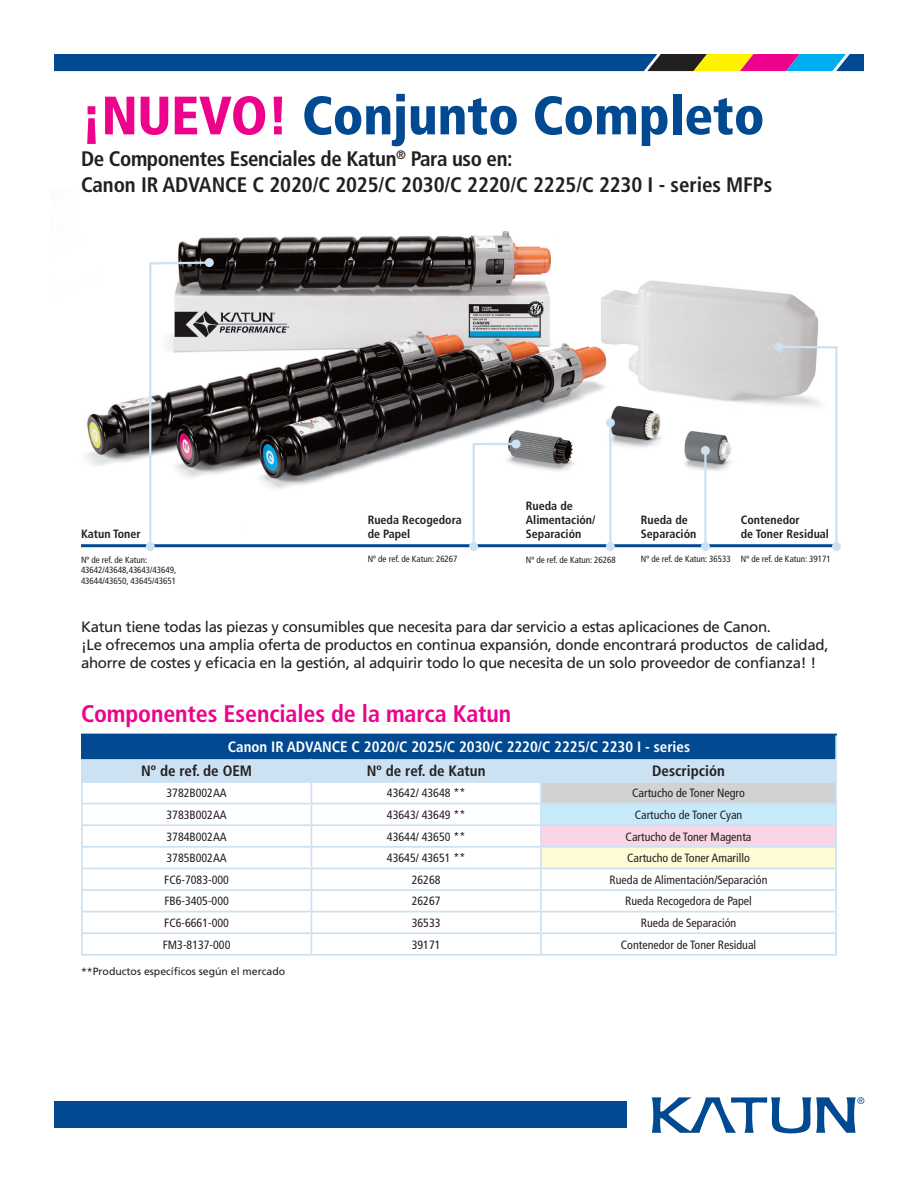
<style>
.page{position:relative;width:918px;height:1188px;background:#fff}
.page>*{position:absolute;margin:0;border:0;box-sizing:border-box;transform-origin:0 0}
.t1{font:900 condensed 54px "Frutiger";letter-spacing:-.005em;color:#014990}
.t2{font:700 condensed 24px "Frutiger";letter-spacing:-.005em;color:#ed028c}
.t3{font:700 condensed 21px/25.2px "Frutiger";letter-spacing:-.005em;color:#231f20}
.t4{font:15px/18px "Frutiger";letter-spacing:-.02em;color:#231f20}
.t5{font:700 condensed 15px "Frutiger";color:#fff}
.t6{font:700 condensed 15px "Frutiger";color:#231f20}
.t7{font:condensed 12px "Frutiger";color:#231f20}
.t8{font:700 condensed 12px/14.4px "Frutiger";color:#231f20}
.t9{font:10.5px "Frutiger";color:#231f20}
.t10{font:condensed 9px/10.8px "Frutiger";color:#231f20}
.s1{color:#ed028c}
</style>
<div class="page">
<img style="left:85px;top:231px;width:734px;height:258px">
<svg style="left:651px;top:1097px;width:213px;height:37px"></svg>
<div style="left:54px;top:1101px;width:572px;height:27px;background:#014990"></div>
<svg style="left:54px;top:54px;width:810px;height:17px;background:#215387"></svg>
<div style="left:82px;top:734px;width:754px;height:24px;background:#014990"></div>
<hr style="left:81px;top:759px;width:2px;height:22px;background:#cce1f2">
<hr style="left:81px;top:757px;width:230px;height:2px;background:#014990">
<hr style="left:81px;top:781px;width:230px;height:2px;background:#cce1f2">
<hr style="left:541px;top:781px;width:296px;height:2px;background:#cce1f2">
<hr style="left:835px;top:758px;width:2px;height:23px;background:#cce1f2">
<hr style="left:835px;top:735px;width:2px;height:23px;background:#cce1f2">
<hr style="left:541px;top:803px;width:296px;height:1px;background:#cce1f2">
<hr style="left:541px;top:824px;width:296px;height:2px;background:#cce1f2">
<hr style="left:541px;top:846px;width:296px;height:2px;background:#cce1f2">
<hr style="left:541px;top:868px;width:296px;height:1px;background:#cce1f2">
<hr style="left:835px;top:783px;width:2px;height:20px;background:#cce1f2">
<hr style="left:835px;top:804px;width:2px;height:20px;background:#cce1f2">
<hr style="left:835px;top:826px;width:2px;height:20px;background:#cce1f2">
<hr style="left:835px;top:848px;width:2px;height:20px;background:#cce1f2">
<hr style="left:541px;top:911px;width:296px;height:1px;background:#cce1f2">
<hr style="left:81px;top:889px;width:230px;height:2px;background:#cce1f2">
<hr style="left:81px;top:932px;width:230px;height:2px;background:#cce1f2">
<hr style="left:835px;top:869px;width:2px;height:20px;background:#cce1f2">
<hr style="left:835px;top:891px;width:2px;height:20px;background:#cce1f2">
<hr style="left:835px;top:912px;width:2px;height:20px;background:#cce1f2">
<hr style="left:835px;top:934px;width:2px;height:20px;background:#cce1f2">
<hr style="left:541px;top:889px;width:296px;height:2px;background:#cce1f2">
<hr style="left:541px;top:932px;width:296px;height:2px;background:#cce1f2">
<hr style="left:81px;top:869px;width:2px;height:20px;background:#cce1f2">
<hr style="left:81px;top:891px;width:2px;height:20px;background:#cce1f2">
<hr style="left:81px;top:912px;width:2px;height:20px;background:#cce1f2">
<hr style="left:81px;top:934px;width:2px;height:20px;background:#cce1f2">
<hr style="left:81px;top:954px;width:230px;height:2px;background:#cce1f2">
<hr style="left:311px;top:954px;width:230px;height:2px;background:#cce1f2">
<hr style="left:541px;top:954px;width:296px;height:2px;background:#cce1f2">
<hr style="left:81px;top:783px;width:2px;height:20px;background:#cce1f2">
<hr style="left:81px;top:803px;width:230px;height:1px;background:#cce1f2">
<hr style="left:81px;top:804px;width:2px;height:20px;background:#cce1f2">
<hr style="left:81px;top:824px;width:230px;height:2px;background:#cce1f2">
<hr style="left:81px;top:826px;width:2px;height:20px;background:#cce1f2">
<hr style="left:81px;top:846px;width:230px;height:2px;background:#cce1f2">
<hr style="left:81px;top:848px;width:2px;height:20px;background:#cce1f2">
<svg style="left:82px;top:758px;width:754px;height:196px"></svg>
<hr style="left:81px;top:868px;width:230px;height:1px;background:#cce1f2">
<hr style="left:81px;top:911px;width:230px;height:1px;background:#cce1f2">
<hr style="left:81px;top:734px;width:230px;height:1px;background:#014990">
<hr style="left:81px;top:735px;width:2px;height:22px;background:#014990">
<hr style="left:541px;top:734px;width:296px;height:1px;background:#014990">
<hr style="left:81px;top:544px;width:756px;height:3px;background:#014990">
<svg style="left:471px;top:442px;width:47px;height:106px"></svg>
<div style="left:512px;top:440px;width:9px;height:9px;background:#cce1f2;border-radius:50%"></div>
<div style="left:469px;top:542px;width:9px;height:9px;background:#cce1f2;border-radius:50%"></div>
<svg style="left:777px;top:345px;width:61px;height:203px"></svg>
<div style="left:774px;top:342px;width:9px;height:9px;background:#cce1f2;border-radius:50%"></div>
<div style="left:832px;top:542px;width:9px;height:9px;background:#cce1f2;border-radius:50%"></div>
<hr style="left:704px;top:451px;width:3px;height:96px;background:#cce1f2">
<div style="left:701px;top:446px;width:9px;height:9px;background:#cce1f2;border-radius:50%"></div>
<div style="left:701px;top:542px;width:9px;height:9px;background:#cce1f2;border-radius:50%"></div>
<hr style="left:609px;top:423px;width:3px;height:124px;background:#cce1f2">
<div style="left:606px;top:418px;width:9px;height:9px;background:#cce1f2;border-radius:50%"></div>
<div style="left:606px;top:542px;width:9px;height:9px;background:#cce1f2;border-radius:50%"></div>
<svg style="left:148px;top:260px;width:64px;height:288px"></svg>
<div style="left:205px;top:258px;width:9px;height:9px;background:#cce1f2;border-radius:50%"></div>
<div style="left:146px;top:542px;width:9px;height:9px;background:#cce1f2;border-radius:50%"></div>
<p class="t1" style="left:81px;top:83px;width:685px"><span class="s1">¡NUEVO!</span> Conjunto Completo</p>
<p class="t3" style="left:81px;top:146px;width:693px">De Componentes Esenciales de Katun<sup>®</sup> Para uso en:<br>Canon IR ADVANCE C 2020/C 2025/C 2030/C 2220/C 2225/C 2230 I - series MFPs</p>
<p class="t8" style="left:81px;top:527px;width:61px">Katun Toner</p>
<p class="t10" style="left:81px;top:554px;width:97px">Nº de ref. de Katun:<br>43642/43648,43643/43649,<br>43644/43650, 43645/43651</p>
<p class="t8" style="left:368px;top:512px;width:96px">Rueda Recogedora de Papel</p>
<p class="t10" style="left:368px;top:554px;width:91px">Nº de ref. de Katun: 26267</p>
<p class="t8" style="left:526px;top:498px;width:71px">Rueda de<br>Alimentación/<br>Separación</p>
<p class="t10" style="left:526px;top:554px;width:91px">Nº de ref. de Katun: 26268</p>
<p class="t8" style="left:641px;top:512px;width:57px">Rueda de<br>Separación</p>
<p class="t10" style="left:641px;top:554px;width:91px">Nº de ref. de Katun: 36533</p>
<p class="t8" style="left:741px;top:512px;width:90px">Contenedor<br>de Toner Residual</p>
<p class="t10" style="left:741px;top:554px;width:91px">Nº de ref. de Katun: 39171</p>
<p class="t4" style="left:81px;top:618px;width:749px">Katun tiene todas las piezas y consumibles que necesita para dar servicio a estas aplicaciones de Canon.<br>¡Le ofrecemos una amplia oferta de productos en continua expansión, donde encontrará productos de calidad, ahorre de costes y eficacia en la gestión, al adquirir todo lo que necesita de un solo proveedor de confianza! !</p>
<p class="t2" style="left:81px;top:700px;width:432px">Componentes Esenciales de la marca Katun</p>
<p class="t5" style="left:228px;top:738px;width:464px">Canon IR ADVANCE C 2020/C 2025/C 2030/C 2220/C 2225/C 2230 I - series</p>
<p class="t6" style="left:141px;top:762px;width:113px">Nº de ref. de OEM</p>
<p class="t6" style="left:367px;top:762px;width:120px">Nº de ref. de Katun</p>
<p class="t6" style="left:652px;top:762px;width:74px">Descripción</p>
<p class="t7" style="left:166px;top:786px;width:62px">3782B002AA</p>
<p class="t7" style="left:387px;top:786px;width:80px">43642/ 43648 **</p>
<p class="t7" style="left:632px;top:786px;width:114px">Cartucho de Toner Negro</p>
<p class="t7" style="left:166px;top:808px;width:62px">3783B002AA</p>
<p class="t7" style="left:387px;top:808px;width:80px">43643/ 43649 **</p>
<p class="t7" style="left:635px;top:808px;width:109px">Cartucho de Toner Cyan</p>
<p class="t7" style="left:166px;top:829px;width:62px">3784B002AA</p>
<p class="t7" style="left:387px;top:829px;width:80px">43644/ 43650 **</p>
<p class="t7" style="left:626px;top:829px;width:127px">Cartucho de Toner Magenta</p>
<p class="t7" style="left:166px;top:851px;width:62px">3785B002AA</p>
<p class="t7" style="left:387px;top:851px;width:80px">43645/ 43651 **</p>
<p class="t7" style="left:627px;top:851px;width:124px">Cartucho de Toner Amarillo</p>
<p class="t7" style="left:164px;top:873px;width:66px">FC6-7083-000</p>
<p class="t7" style="left:412px;top:873px;width:30px">26268</p>
<p class="t7" style="left:610px;top:873px;width:159px">Rueda de Alimentación/Separación</p>
<p class="t7" style="left:164px;top:894px;width:66px">FB6-3405-000</p>
<p class="t7" style="left:412px;top:894px;width:30px">26267</p>
<p class="t7" style="left:625px;top:894px;width:128px">Rueda Recogedora de Papel</p>
<p class="t7" style="left:164px;top:916px;width:66px">FC6-6661-000</p>
<p class="t7" style="left:412px;top:916px;width:30px">36533</p>
<p class="t7" style="left:641px;top:916px;width:97px">Rueda de Separación</p>
<p class="t7" style="left:163px;top:937px;width:69px">FM3-8137-000</p>
<p class="t7" style="left:412px;top:937px;width:30px">39171</p>
<p class="t7" style="left:621px;top:937px;width:137px">Contenedor de Toner Residual</p>
<p class="t9" style="left:81px;top:965px;width:206px">**Productos específicos según el mercado</p>
</div>
